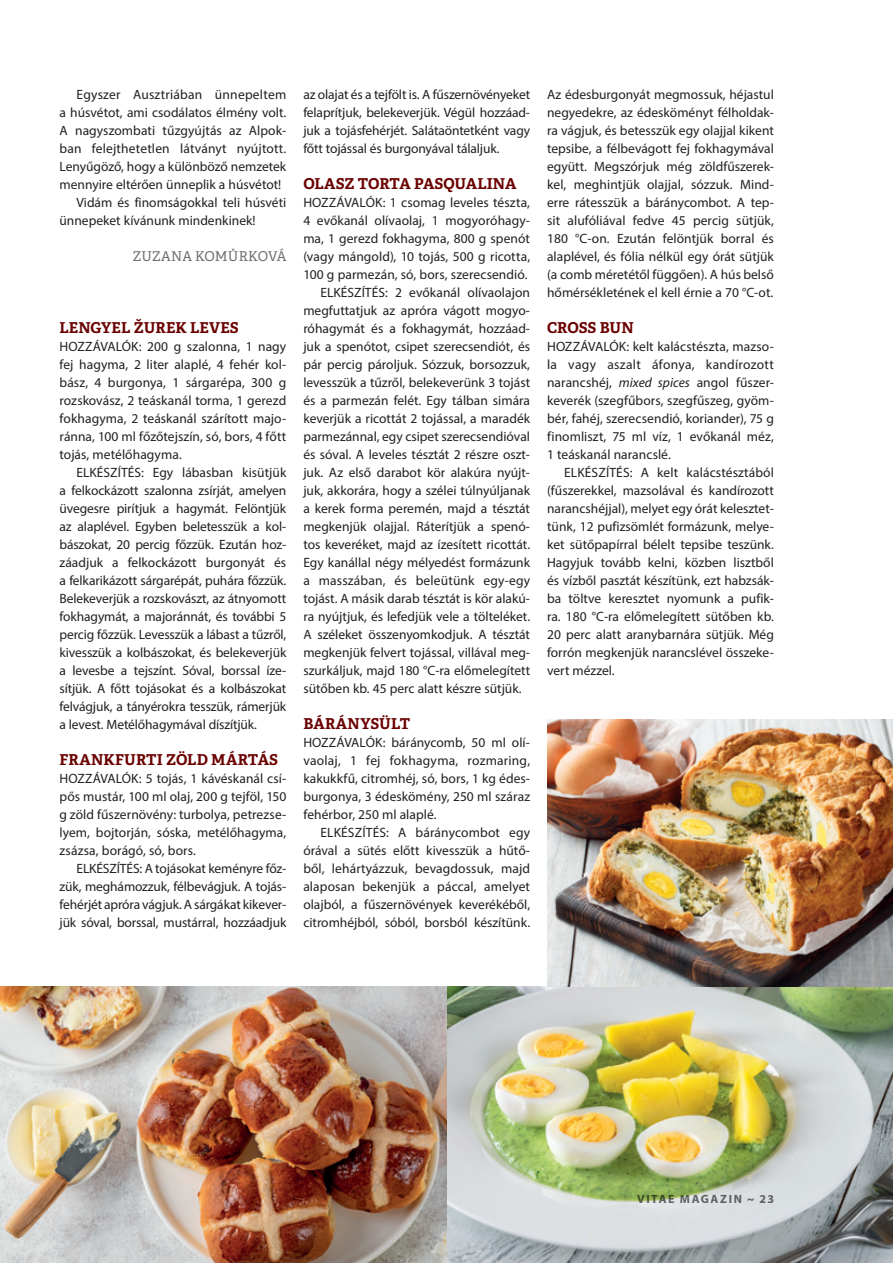
<style>
.page{position:relative;width:893px;height:1263px;background:#fff}
.page>*{position:absolute;margin:0;border:0;box-sizing:border-box;transform-origin:0 0}
.szövegközi_alcímek{font:700 15px "Adelle Basic";letter-spacing:.005em;color:#6b0101}
.Szövegtörzs{font:13.5px/18px "Myriad Pro";color:#231f20;text-align:justify}
.Szövegtörzs_nincs_be{font:13.5px/18px "Myriad Pro";letter-spacing:.005em;color:#231f20;text-align:justify}
.aláírás{font:13.5px "Adelle Basic";letter-spacing:.005em;color:#6c6d70}
.t1{font:700 12px "Myriad Pro";letter-spacing:.13em;color:#6c6d70}
.s1{font-style:italic}
</style>
<div class="page">
<img style="left:0;top:986px;width:893px;height:277px">
<img style="left:547px;top:719px;width:346px;height:267px">
<p class="Szövegtörzs" style="left:60px;top:85px;width:228px;text-indent:17px">Egyszer Ausztriában ünnepeltem a húsvétot, ami csodálatos élmény volt.<br>A nagyszombati tűzgyújtás az Alpok&shy;ban felejthetetlen látványt nyújtott.<br>Lenyűgöző, hogy a különböző nemzetek mennyire eltérően ünneplik a húsvétot!</p>
<p class="Szövegtörzs" style="left:60px;top:193px;width:228px;text-indent:17px">Vidám és finomságokkal teli húsvéti ünnepeket kívánunk mindenkinek!</p>
<p class="aláírás" style="left:133px;top:247px;width:155px">ZUZANA KOMŮRKOVÁ</p>
<p class="szövegközi_alcímek" style="left:60px;top:318px;width:181px">LENGYEL ŽUREK LEVES</p>
<p class="Szövegtörzs_nincs_be" style="left:60px;top:337px;width:228px">HOZZÁVALÓK: 200 g szalonna, 1 nagy fej hagyma, 2 liter alaplé, 4 fehér kol&shy;bász, 4 burgonya, 1 sárgarépa, 300 g rozskovász, 2 teáskanál torma, 1 gerezd fokhagyma, 2 teáskanál szárított majo&shy;ránna, 100 ml főzőtejszín, só, bors, 4 főtt tojás, metélőhagyma.</p>
<p class="Szövegtörzs" style="left:60px;top:463px;width:228px;text-indent:17px">ELKÉSZÍTÉS: Egy lábasban kisütjük a felkockázott szalonna zsírját, amelyen üvegesre pirítjuk a hagymát. Felöntjük az alaplével. Egyben beletesszük a kol&shy;bászokat, 20 percig főzzük. Ezután hoz&shy;záadjuk a felkockázott burgonyát és a felkarikázott sárgarépát, puhára főzzük.<br>Belekeverjük a rozskovászt, az átnyomott fokhagymát, a majoránnát, és további 5 percig főzzük. Levesszük a lábast a tűzről, kivesszük a kolbászokat, és belekeverjük a levesbe a tejszínt. Sóval, borssal íze&shy;sítjük. A főtt tojásokat és a kolbászokat felvágjuk, a tányérokra tesszük, rámerjük a levest. Metélőhagymával díszítjük.</p>
<p class="szövegközi_alcímek" style="left:60px;top:750px;width:220px">FRANKFURTI ZÖLD MÁRTÁS</p>
<p class="Szövegtörzs_nincs_be" style="left:60px;top:769px;width:228px">HOZZÁVALÓK: 5 tojás, 1 kávéskanál csí&shy;pős mustár, 100 ml olaj, 200 g tejföl, 150 g zöld fűszernövény: turbolya, petrezse&shy;lyem, bojtorján, sóska, metélőhagyma, zsázsa, borágó, só, bors.</p>
<p class="Szövegtörzs" style="left:60px;top:859px;width:228px;text-indent:17px">ELKÉSZÍTÉS: A tojásokat keményre főz&shy;zük, meghámozzuk, félbevágjuk. A tojás&shy;fehérjét apróra vágjuk. A sárgákat kikever&shy;jük sóval, borssal, mustárral, hozzáadjuk</p>
<p class="Szövegtörzs" style="left:303px;top:85px;width:228px">az olajat és a tejfölt is. A fűszernövényeket felaprítjuk, belekeverjük. Végül hozzáad&shy;juk a tojásfehérjét. Salátaöntetként vagy főtt tojással és burgonyával tálaljuk.</p>
<p class="szövegközi_alcímek" style="left:303px;top:174px;width:215px">OLASZ TORTA PASQUALINA</p>
<p class="Szövegtörzs_nincs_be" style="left:303px;top:193px;width:228px">HOZZÁVALÓK: 1 csomag leveles tészta, 4 evőkanál olívaolaj, 1 mogyoróhagy&shy;ma, 1 gerezd fokhagyma, 800 g spenót (vagy mángold), 10 tojás, 500 g ricotta, 100 g parmezán, só, bors, szerecsendió.</p>
<p class="Szövegtörzs" style="left:303px;top:283px;width:228px;text-indent:17px">ELKÉSZÍTÉS: 2 evőkanál olívaolajon megfuttatjuk az apróra vágott mogyo&shy;róhagymát és a fokhagymát, hozzáad&shy;juk a spenótot, csipet szerecsendiót, és pár percig pároljuk. Sózzuk, borsozzuk, levesszük a tűzről, belekeverünk 3 tojást és a parmezán felét. Egy tálban simára keverjük a ricottát 2 tojással, a maradék parmezánnal, egy csipet szerecsendióval és sóval. A leveles tésztát 2 részre oszt&shy;juk. Az első darabot kör alakúra nyújt&shy;juk, akkorára, hogy a szélei túlnyúljanak a kerek forma peremén, majd a tésztát megkenjük olajjal. Ráterítjük a spenó&shy;tos keveréket, majd az ízesített ricottát.<br>Egy kanállal négy mélyedést formázunk a masszában, és beleütünk egy-egy tojást. A másik darab tésztát is kör alakú&shy;ra nyújtjuk, és lefedjük vele a tölteléket.<br>A széleket összenyomkodjuk. A tésztát megkenjük felvert tojással, villával meg&shy;szurkáljuk, majd 180 °C-ra előmelegített sütőben kb. 45 perc alatt készre sütjük.</p>
<p class="szövegközi_alcímek" style="left:303px;top:714px;width:108px">BÁRÁNYSÜLT</p>
<p class="Szövegtörzs_nincs_be" style="left:303px;top:733px;width:228px">HOZZÁVALÓK: báránycomb, 50 ml olí&shy;vaolaj, 1 fej fokhagyma, rozmaring, kakukkfű, citromhéj, só, bors, 1 kg édes&shy;burgonya, 3 édeskömény, 250 ml száraz fehérbor, 250 ml alaplé.</p>
<p class="Szövegtörzs" style="left:303px;top:823px;width:228px;text-indent:17px">ELKÉSZÍTÉS: A báránycombot egy órával a sütés előtt kivesszük a hűtő&shy;ből, lehártyázzuk, bevagdossuk, majd alaposan bekenjük a páccal, amelyet olajból, a fűszernövények keverékéből, citromhéjból, sóból, borsból készítünk.</p>
<p class="Szövegtörzs" style="left:547px;top:85px;width:228px">Az édesburgonyát megmossuk, héjastul negyedekre, az édesköményt félholdak&shy;ra vágjuk, és betesszük egy olajjal kikent tepsibe, a félbevágott fej fokhagymával együtt. Megszórjuk még zöldfűszerek&shy;kel, meghintjük olajjal, sózzuk. Mind&shy;erre rátesszük a báránycombot. A tep&shy;sit alufóliával fedve 45 percig sütjük, 180 °C-on. Ezután felöntjük borral és alaplével, és fólia nélkül egy órát sütjük (a comb méretétől függően). A hús belső hőmérsékletének el kell érnie a 70 °C-ot.</p>
<p class="szövegközi_alcímek" style="left:547px;top:318px;width:88px">CROSS BUN</p>
<p class="Szövegtörzs_nincs_be" style="left:547px;top:337px;width:228px">HOZZÁVALÓK: kelt kalácstészta, mazso&shy;la vagy aszalt áfonya, kandírozott narancshéj, <span class="s1">mixed spices</span> angol fűszer&shy;keverék (szegfűbors, szegfűszeg, gyöm&shy;bér, fahéj, szerecsendió, koriander), 75 g finomliszt, 75 ml víz, 1 evőkanál méz, 1 teáskanál narancslé.</p>
<p class="Szövegtörzs" style="left:547px;top:463px;width:228px;text-indent:17px">ELKÉSZÍTÉS: A kelt kalácstésztából (fűszerekkel, mazsolával és kandírozott narancshéjjal), melyet egy órát kelesztet&shy;tünk, 12 pufizsömlét formázunk, melye&shy;ket sütőpapírral bélelt tepsibe teszünk.<br>Hagyjuk tovább kelni, közben lisztből és vízből pasztát készítünk, ezt habzsák&shy;ba töltve keresztet nyomunk a pufik&shy;ra. 180 °C-ra előmelegített sütőben kb.<br>20 perc alatt aranybarnára sütjük. Még forrón megkenjük narancslével összeke&shy;vert mézzel.</p>
<p class="t1" style="left:637px;top:1191px;width:139px">VITAE MAGAZIN ~ 23</p>
</div>
